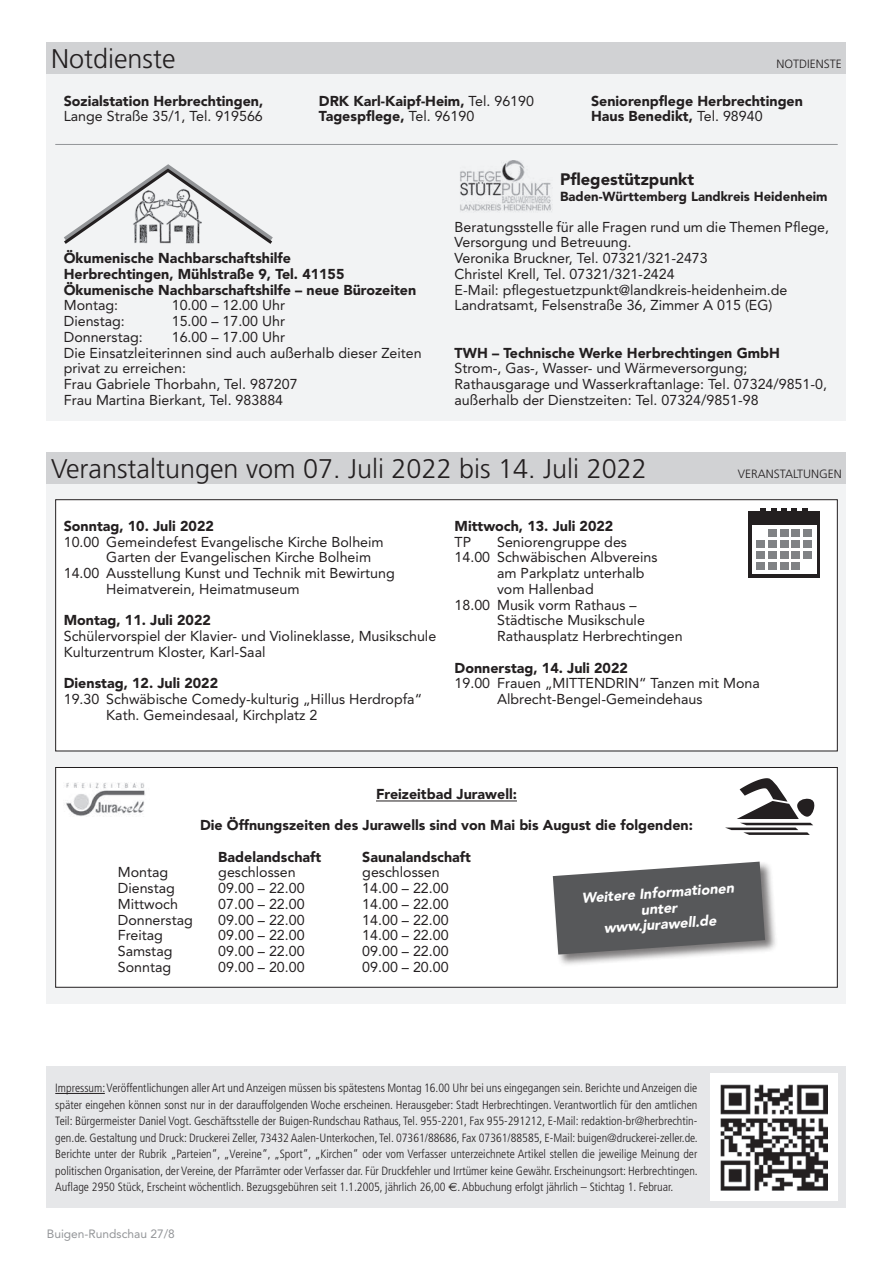
<style>
.page{position:relative;width:893px;height:1263px;background:#fff}
.page>*{position:absolute;margin:0;border:0;box-sizing:border-box;transform-origin:0 0}
.t1{font:300 27px "Frutiger";color:#231f20}
.t2{font:900 16.5px "Avenir";color:#231f20}
.t3{font:14.25px/15.8px "Avenir";color:#231f20}
.t4{font:900 14.25px/15.8px "Avenir";color:#231f20}
.t5{font:italic 900 14.25px/15.8px "Avenir";color:#fff;text-align:center}
.t6{font:900 13.05px "Avenir";color:#231f20}
.t7{font:300 condensed 12px/16.5px "Frutiger";color:#231f20;text-align:justify}
.t8{font:300 12px "Frutiger";color:#231f20}
.t9{font:12px "Avenir";color:#939598}
.s1{font-weight:400}
.s2{font-family:"Euro Sans";font-weight:400;font-stretch:normal}
</style>
<div class="page">
<div style="left:47px;top:74px;width:799px;height:347px;background:#f2f3f4"></div>
<div style="left:47px;top:43px;width:799px;height:31px;background:#d1d2d4"></div>
<svg style="left:64px;top:164px;width:209px;height:80px"></svg>
<img style="left:460px;top:161px;width:92px;height:51px">
<hr style="left:55px;top:144px;width:783px;height:1px;background:#939598">
<div style="left:47px;top:484px;width:799px;height:519px;background:#f2f3f4"></div>
<div style="left:47px;top:452px;width:799px;height:32px;background:#d1d2d4"></div>
<div style="left:56px;top:500px;width:781px;height:251px;background:#fff"></div>
<div style="left:55px;top:499px;width:783px;height:252px;border:1px solid #231f20"></div>
<div style="left:748px;top:511px;width:72px;height:67px;background:#231f20"></div>
<div style="left:752px;top:525px;width:64px;height:49px;background:#fff"></div>
<div style="left:768px;top:529px;width:9px;height:8px;background:#808285"></div>
<div style="left:779px;top:529px;width:9px;height:8px;background:#808285"></div>
<div style="left:791px;top:529px;width:9px;height:8px;background:#808285"></div>
<div style="left:803px;top:529px;width:9px;height:8px;background:#808285"></div>
<div style="left:756px;top:540px;width:9px;height:8px;background:#808285"></div>
<div style="left:768px;top:540px;width:9px;height:8px;background:#808285"></div>
<div style="left:779px;top:540px;width:9px;height:8px;background:#808285"></div>
<div style="left:791px;top:540px;width:9px;height:8px;background:#808285"></div>
<div style="left:803px;top:540px;width:9px;height:8px;background:#808285"></div>
<div style="left:756px;top:551px;width:9px;height:8px;background:#808285"></div>
<div style="left:768px;top:551px;width:9px;height:8px;background:#808285"></div>
<div style="left:779px;top:551px;width:9px;height:8px;background:#808285"></div>
<div style="left:791px;top:551px;width:9px;height:8px;background:#808285"></div>
<div style="left:803px;top:551px;width:9px;height:8px;background:#808285"></div>
<div style="left:756px;top:562px;width:9px;height:8px;background:#808285"></div>
<div style="left:768px;top:562px;width:9px;height:8px;background:#808285"></div>
<div style="left:779px;top:562px;width:9px;height:8px;background:#808285"></div>
<div style="left:791px;top:562px;width:9px;height:8px;background:#808285"></div>
<div style="left:760px;top:508px;width:6px;height:7px;background:#231f20"></div>
<div style="left:771px;top:508px;width:6px;height:7px;background:#231f20"></div>
<div style="left:781px;top:508px;width:6px;height:7px;background:#231f20"></div>
<div style="left:802px;top:508px;width:6px;height:7px;background:#231f20"></div>
<div style="left:791px;top:508px;width:6px;height:7px;background:#231f20"></div>
<div style="left:56px;top:767px;width:781px;height:220px;background:#fff"></div>
<div style="left:55px;top:767px;width:783px;height:221px;border:1px solid #231f20"></div>
<hr style="left:376px;top:801px;width:141px;height:1px;background:#231f20">
<img style="left:66px;top:783px;width:79px;height:33px">
<svg style="left:725px;top:778px;width:90px;height:57px"></svg>
<div style="left:552px;top:861px;width:226px;height:106px;background:#231f20;opacity:.6"></div>
<svg style="left:553px;top:862px;width:212px;height:92px;background:#6b6c6e"></svg>
<div style="left:47px;top:1066px;width:799px;height:142px;background:#e6e7e9"></div>
<hr style="left:55px;top:1093px;width:50px;height:1px;background:#231f20">
<div style="left:710px;top:1073px;width:128px;height:128px;background:#fff"></div>
<img style="left:721px;top:1084px;width:106px;height:106px">
<h1 class="t1" style="left:51px;top:43px;width:126px">Notdienste</h1>
<p class="t8" style="left:777px;top:57px;width:67px">NOTDIENSTE</p>
<p class="t4" style="left:64px;top:93px;width:201px">Sozialstation Herbrechtingen,</p>
<p class="t3" style="left:64px;top:108px;width:201px">Lange Straße 35/1, Tel. 919566</p>
<p class="t4" style="left:319px;top:93px;width:217px">DRK Karl-Kaipf-Heim, <span class="s1">Tel. 96190<br></span>Tagespflege, <span class="s1">Tel. 96190</span></p>
<p class="t4" style="left:591px;top:93px;width:213px">Seniorenpflege Herbrechtingen<br>Haus Benedikt, <span class="s1">Tel. 98940</span></p>
<p class="t4" style="left:64px;top:250px;width:354px">Ökumenische Nachbarschaftshilfe<br>Herbrechtingen, Mühlstraße 9, Tel. 41155<br>Ökumenische Nachbarschaftshilfe – neue Bürozeiten</p>
<p class="t3" style="left:64px;top:297px;width:56px">Montag:</p>
<p class="t3" style="left:172px;top:297px;width:115px">10.00 – 12.00 Uhr</p>
<p class="t3" style="left:64px;top:313px;width:62px">Dienstag:</p>
<p class="t3" style="left:172px;top:313px;width:115px">15.00 – 17.00 Uhr</p>
<p class="t3" style="left:64px;top:329px;width:80px">Donnerstag:</p>
<p class="t3" style="left:64px;top:329px;width:359px;text-indent:108px">16.00 – 17.00 Uhr<br>Die Einsatzleiterinnen sind auch außerhalb dieser Zeiten privat zu erreichen:<br>Frau Gabriele Thorbahn, Tel. 987207<br>Frau Martina Bierkant, Tel. 983884</p>
<p class="t2" style="left:560px;top:170px;width:136px">Pflegestützpunkt</p>
<p class="t6" style="left:560px;top:189px;width:269px">Baden-Württemberg Landkreis Heidenheim</p>
<p class="t3" style="left:455px;top:219px;width:376px">Beratungsstelle für alle Fragen rund um die Themen Pflege, Versorgung und Betreuung.<br>Veronika Bruckner, Tel. 07321/321-2473<br>Christel Krell, Tel. 07321/321-2424<br>E-Mail: pflegestuetzpunkt@landkreis-heidenheim.de Landratsamt, Felsenstraße 36, Zimmer A 015 (EG)</p>
<p class="t4" style="left:455px;top:345px;width:327px">TWH – Technische Werke Herbrechtingen GmbH</p>
<p class="t3" style="left:455px;top:360px;width:374px">Strom-, Gas-, Wasser- und Wärmeversorgung;<br>Rathausgarage und Wasserkraftanlage: Tel. 07324/9851-0, außerhalb der Dienstzeiten: Tel. 07324/9851-98</p>
<h1 class="t1" style="left:51px;top:453px;width:597px">Veranstaltungen vom 07. Juli 2022 bis 14. Juli 2022</h1>
<p class="t8" style="left:738px;top:467px;width:106px">VERANSTALTUNGEN</p>
<p class="t4" style="left:64px;top:518px;width:152px">Sonntag, 10. Juli 2022</p>
<p class="t3" style="left:64px;top:534px;width:321px">10.00 Gemeindefest Evangelische Kirche Bolheim</p>
<p class="t3" style="left:106px;top:549px;width:266px">Garten der Evangelischen Kirche Bolheim</p>
<p class="t3" style="left:64px;top:565px;width:333px">14.00 Ausstellung Kunst und Technik mit Bewirtung</p>
<p class="t3" style="left:106px;top:581px;width:195px">Heimatverein, Heimatmuseum</p>
<p class="t4" style="left:64px;top:612px;width:149px">Montag, 11. Juli 2022</p>
<p class="t3" style="left:64px;top:628px;width:374px">Schülervorspiel der Klavier- und Violineklasse, Musikschule<br>Kulturzentrum Kloster, Karl-Saal</p>
<p class="t4" style="left:64px;top:675px;width:156px">Dienstag, 12. Juli 2022</p>
<p class="t3" style="left:106px;top:691px;width:317px;text-indent:-43px">19.30 Schwäbische Comedy-kulturig „Hillus Herdropfa“<br>Kath. Gemeindesaal, Kirchplatz 2</p>
<p class="t4" style="left:455px;top:518px;width:160px">Mittwoch, 13. Juli 2022</p>
<p class="t3" style="left:455px;top:534px;width:18px">TP</p>
<p class="t3" style="left:497px;top:534px;width:131px">Seniorengruppe des</p>
<p class="t3" style="left:455px;top:549px;width:205px">14.00 Schwäbischen Albvereins</p>
<p class="t3" style="left:497px;top:565px;width:149px">am Parkplatz unterhalb</p>
<p class="t3" style="left:497px;top:581px;width:98px">vom Hallenbad</p>
<p class="t3" style="left:455px;top:597px;width:183px">18.00 Musik vorm Rathaus –</p>
<p class="t3" style="left:497px;top:612px;width:149px">Städtische Musikschule</p>
<p class="t3" style="left:497px;top:628px;width:187px">Rathausplatz Herbrechtingen</p>
<p class="t4" style="left:455px;top:660px;width:175px">Donnerstag, 14. Juli 2022</p>
<p class="t3" style="left:497px;top:675px;width:264px;text-indent:-43px">19.00 Frauen „MITTENDRIN“ Tanzen mit Mona<br>Albrecht-Bengel-Gemeindehaus</p>
<p class="t4" style="left:376px;top:786px;width:142px">Freizeitbad Jurawell:</p>
<p class="t4" style="left:200px;top:817px;width:494px">Die Öffnungszeiten des Jurawells sind von Mai bis August die folgenden:</p>
<p class="t4" style="left:218px;top:849px;width:104px">Badelandschaft</p>
<p class="t4" style="left:362px;top:849px;width:110px">Saunalandschaft</p>
<p class="t3" style="left:118px;top:864px;width:52px">Montag</p>
<p class="t3" style="left:218px;top:864px;width:79px">geschlossen</p>
<p class="t3" style="left:362px;top:864px;width:79px">geschlossen</p>
<p class="t3" style="left:118px;top:880px;width:59px">Dienstag</p>
<p class="t3" style="left:218px;top:880px;width:88px">09.00 – 22.00</p>
<p class="t3" style="left:362px;top:880px;width:88px">14.00 – 22.00</p>
<p class="t3" style="left:118px;top:896px;width:62px">Mittwoch</p>
<p class="t3" style="left:218px;top:896px;width:88px">07.00 – 22.00</p>
<p class="t3" style="left:362px;top:896px;width:88px">14.00 – 22.00</p>
<p class="t3" style="left:118px;top:912px;width:76px">Donnerstag</p>
<p class="t3" style="left:218px;top:912px;width:88px">09.00 – 22.00</p>
<p class="t3" style="left:362px;top:912px;width:88px">14.00 – 22.00</p>
<p class="t3" style="left:118px;top:927px;width:47px">Freitag</p>
<p class="t3" style="left:218px;top:927px;width:88px">09.00 – 22.00</p>
<p class="t3" style="left:362px;top:927px;width:88px">14.00 – 22.00</p>
<p class="t3" style="left:118px;top:943px;width:56px">Samstag</p>
<p class="t3" style="left:218px;top:943px;width:88px">09.00 – 22.00</p>
<p class="t3" style="left:362px;top:943px;width:88px">09.00 – 22.00</p>
<p class="t3" style="left:118px;top:959px;width:55px">Sonntag</p>
<p class="t3" style="left:218px;top:959px;width:88px">09.00 – 20.00</p>
<p class="t3" style="left:362px;top:959px;width:88px">09.00 – 20.00</p>
<p class="t5" style="left:581px;top:890px;width:154px;rotate:-4deg">Weitere Informationen unter www.jurawell.de</p>
<p class="t7" style="left:55px;top:1080px;width:644px">Impressum: Veröffentlichungen aller Art und Anzeigen müssen bis spätestens Montag 16.00 Uhr bei uns eingegangen sein. Berichte und Anzeigen die später eingehen können sonst nur in der darauffolgenden Woche erscheinen. Herausgeber: Stadt Herbrechtingen. Verantwortlich für den amtlichen Teil: Bürgermeister Daniel Vogt. Geschäftsstelle der Buigen-Rundschau Rathaus, Tel. 955-2201, Fax 955-291212, E-Mail: redaktion-br@herbrechtin&shy;gen.de. Gestaltung und Druck: Druckerei Zeller, 73432 Aalen-Unterkochen, Tel. 07361/88686, Fax 07361/88585, E-Mail: buigen@druckerei-zeller.de.<br>Berichte unter der Rubrik „Parteien“, „Vereine“, „Sport“, „Kirchen“ oder vom Verfasser unterzeichnete Artikel stellen die jeweilige Meinung der politischen Organisation, der Vereine, der Pfarrämter oder Verfasser dar. Für Druckfehler und Irrtümer keine Gewähr. Erscheinungsort: Herbrechtingen.<br>Auflage 2950 Stück, Erscheint wöchentlich. Bezugsgebühren seit 1.1.2005, jährlich 26,00 <span class="s2">€</span>. Abbuchung erfolgt jährlich – Stichtag 1. Februar.</p>
<p class="t9" style="left:47px;top:1227px;width:130px">Buigen-Rundschau 27/8</p>
</div>
